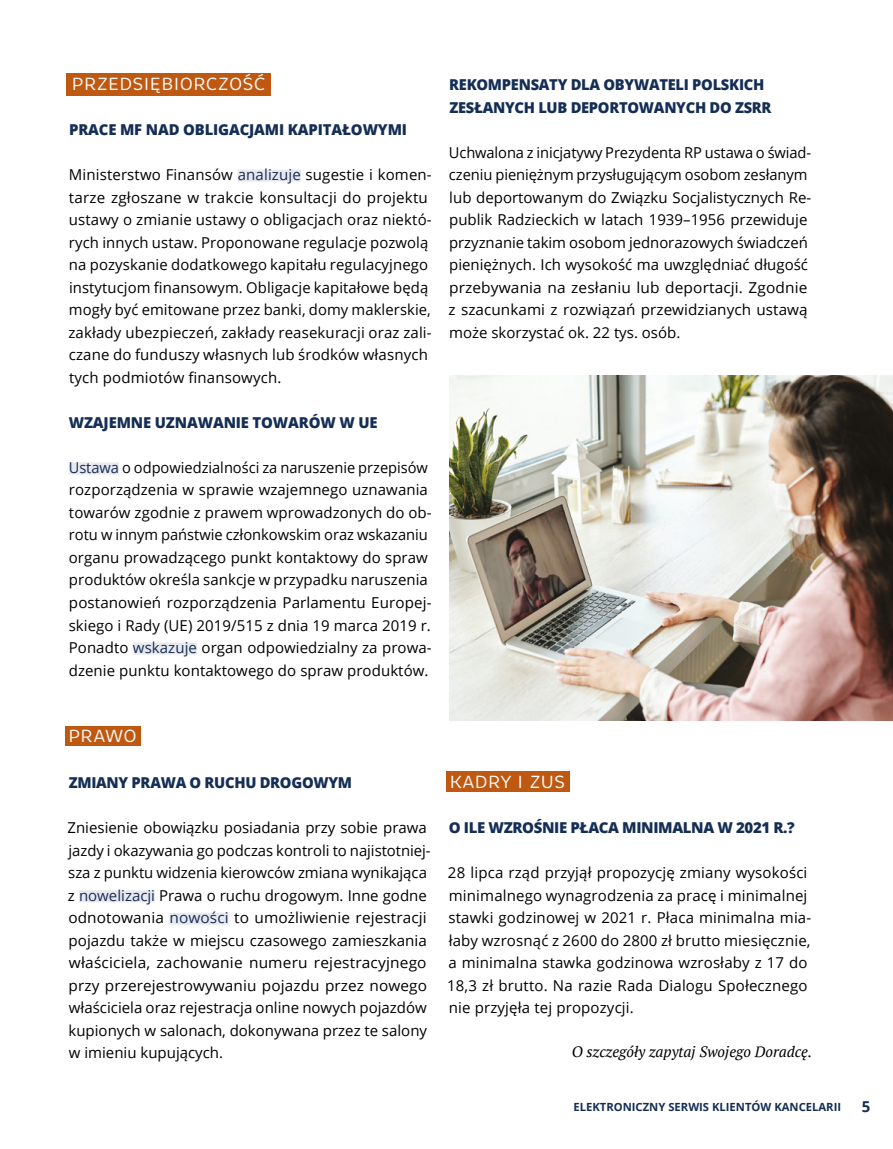
<style>
.page{position:relative;width:893px;height:1149px;background:#fff}
.page>*{position:absolute;margin:0;border:0;box-sizing:border-box;transform-origin:0 0}
.t1{font:18px "Brevia";letter-spacing:.025em;color:#fff}
.t2{font:15px/22.5px "Open Sans";letter-spacing:.005em;color:#000}
.t3{font:800 15px/22.5px "Open Sans";letter-spacing:-.02em;color:#152e55}
.t4{font:italic 15px "PT Serif";color:#000}
.t5{font:700 15px "Open Sans";color:#152e55}
.t6{font:700 11.25px "Open Sans";color:#152e55}
.s1{color:#152e55}
</style>
<div class="page">
<div style="left:65px;top:726px;width:75px;height:20px;background:#bf5811"></div>
<div style="left:446px;top:770px;width:123px;height:21px;background:#bf5811"></div>
<div style="left:79px;top:890px;width:76px;height:12px;background:#e8e8ef"></div>
<div style="left:169px;top:912px;width:60px;height:12px;background:#e8e8ef"></div>
<div style="left:66px;top:73px;width:205px;height:22px;background:#bf5811"></div>
<div style="left:238px;top:170px;width:63px;height:12px;background:#e8e8ef"></div>
<div style="left:69px;top:462px;width:50px;height:12px;background:#e8e8ef"></div>
<div style="left:133px;top:642px;width:64px;height:12px;background:#e8e8ef"></div>
<img style="left:450px;top:375px;width:443px;height:345px">
<p class="t1" style="left:72px;top:73px;width:195px">PRZEDSIĘBIORCZOŚĆ</p>
<p class="t3" style="left:69px;top:118px;width:339px">PRACE MF NAD OBLIGACJAMI KAPITAŁOWYMI</p>
<p class="t2" style="left:68px;top:163px;width:365px">Ministerstwo Finansów <span class="s1">analizuje</span> sugestie i komen&shy;tarze zgłoszane w trakcie konsultacji do projektu ustawy o zmianie ustawy o obligacjach oraz niektó&shy;rych innych ustaw. Proponowane regulacje pozwolą na pozyskanie dodatkowego kapitału regulacyjnego instytucjom finansowym. Obligacje kapitałowe będą mogły być emitowane przez banki, domy maklerskie, zakłady ubezpieczeń, zakłady reasekuracji oraz zali&shy;czane do funduszy własnych lub środków własnych tych podmiotów finansowych.</p>
<p class="t3" style="left:69px;top:410px;width:310px">WZAJEMNE UZNAWANIE TOWARÓW W UE</p>
<p class="t2" style="left:69px;top:455px;width:365px"><span class="s1">Ustawa</span> o odpowiedzialności za naruszenie przepisów rozporządzenia w sprawie wzajemnego uznawania towarów zgodnie z prawem wprowadzonych do ob&shy;rotu w innym państwie członkowskim oraz wskazaniu organu prowadzącego punkt kontaktowy do spraw produktów określa sankcje w przypadku naruszenia postanowień rozporządzenia Parlamentu Europej&shy;skiego i Rady (UE) 2019/515 z dnia 19 marca 2019 r.<br>Ponadto <span class="s1">wskazuje</span> organ odpowiedzialny za prowa&shy;dzenie punktu kontaktowego do spraw produktów.</p>
<p class="t3" style="left:449px;top:73px;width:324px">REKOMPENSATY DLA OBYWATELI POLSKICH<br>ZESŁANYCH LUB DEPORTOWANYCH DO ZSRR</p>
<p class="t2" style="left:449px;top:140px;width:364px">Uchwalona z inicjatywy Prezydenta RP ustawa o świad&shy;czeniu pieniężnym przysługującym osobom zesłanym lub deportowanym do Związku Socjalistycznych Re&shy;publik Radzieckich w latach 1939–1956 przewiduje przyznanie takim osobom jednorazowych świadczeń pieniężnych. Ich wysokość ma uwzględniać długość przebywania na zesłaniu lub deportacji. Zgodnie z szacunkami z rozwiązań przewidzianych ustawą może skorzystać ok. 22 tys. osób.</p>
<p class="t1" style="left:68px;top:725px;width:70px">PRAWO</p>
<p class="t3" style="left:69px;top:770px;width:285px">ZMIANY PRAWA O RUCHU DROGOWYM</p>
<p class="t1" style="left:450px;top:770px;width:117px">KADRY I ZUS</p>
<p class="t2" style="left:68px;top:815px;width:365px">Zniesienie obowiązku posiadania przy sobie prawa jazdy i okazywania go podczas kontroli to najistotniej&shy;sza z punktu widzenia kierowców zmiana wynikająca z <span class="s1">nowelizacji</span> Prawa o ruchu drogowym. Inne godne odnotowania <span class="s1">nowości</span> to umożliwienie rejestracji pojazdu także w miejscu czasowego zamieszkania właściciela, zachowanie numeru rejestracyjnego przy przerejestrowywaniu pojazdu przez nowego właściciela oraz rejestracja online nowych pojazdów kupionych w salonach, dokonywana przez te salony w imieniu kupujących.</p>
<p class="t3" style="left:449px;top:815px;width:347px">O ILE WZROŚNIE PŁACA MINIMALNA W 2021 R.?</p>
<p class="t2" style="left:447px;top:860px;width:366px">28 lipca rząd przyjął propozycję zmiany wysokości minimalnego wynagrodzenia za pracę i minimalnej stawki godzinowej w 2021 r. Płaca minimalna mia&shy;łaby wzrosnąć z 2600 do 2800 zł brutto miesięcznie, a minimalna stawka godzinowa wzrosłaby z 17 do 18,3 zł brutto. Na razie Rada Dialogu Społecznego nie przyjęła tej propozycji.</p>
<p class="t4" style="left:572px;top:1042px;width:242px">O szczegóły zapytaj Swojego Doradcę.</p>
<p class="t6" style="left:573px;top:1099px;width:269px">ELEKTRONICZNY SERWIS KLIENTÓW KANCELARII</p>
<p class="t5" style="left:862px;top:1095px;width:10px">5</p>
</div>
